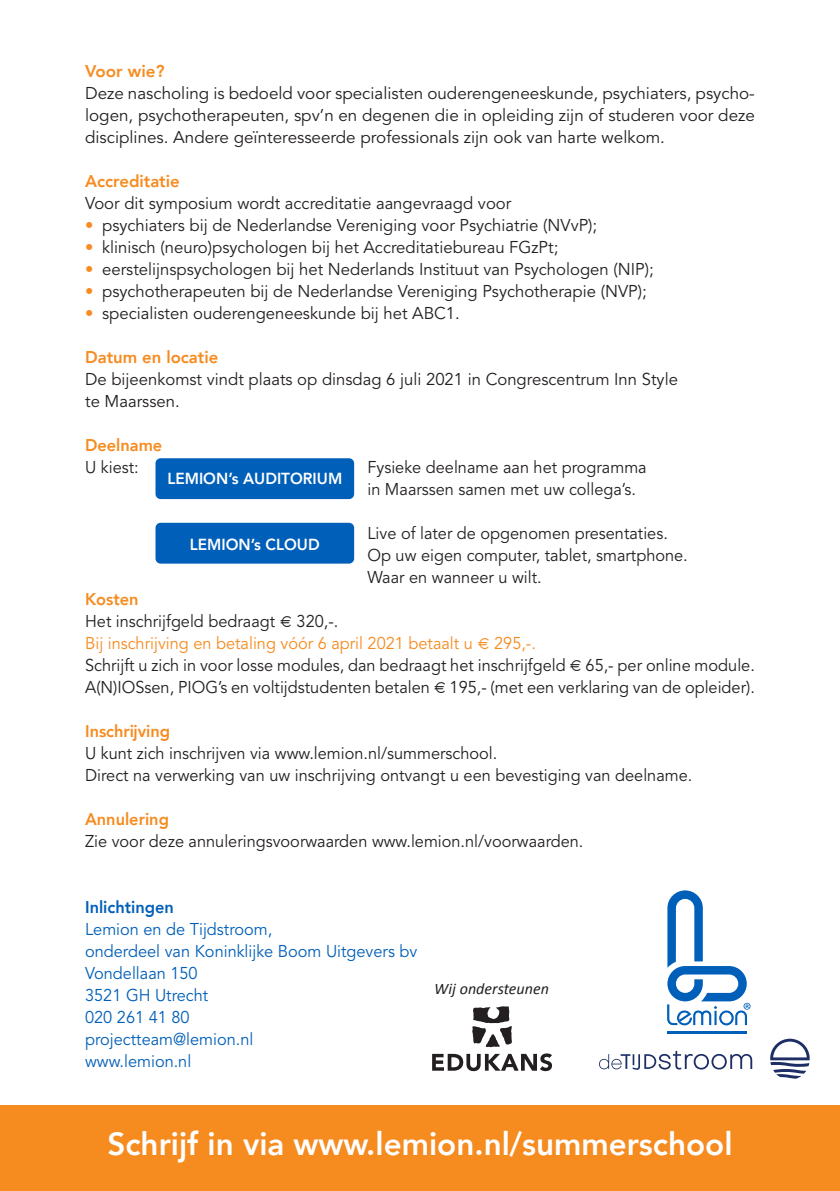
<style>
.page{position:relative;width:840px;height:1191px;background:#fff}
.page>*{position:absolute;margin:0;border:0;box-sizing:border-box;transform-origin:0 0}
.t1{font:800 32px "Avenir";color:#fff}
.t2{font:17px/22px "Avenir";color:#231f20;text-align:justify}
.t3{font:17px "Avenir";color:#231f20;scale:.96 1}
.t4{font:17px "Avenir";color:#005fb9;scale:.96 1}
.t5{font:17px "Avenir";color:#f68b1f;scale:.96 1}
.t6{font:800 17px "Avenir";color:#f68b1f;scale:.96 1}
.t7{font:800 17px "Avenir";color:#f68b1f}
.t8{font:800 17px "Avenir";color:#005fb9;scale:.96 1}
.t9{font:800 16px "Avenir";color:#fff;scale:.96 1}
.kopje{font:italic 16px "Calibri";color:#231f20}
.s1{color:#f68b1f}
.s2{font-family:"Apple Chancery"}
</style>
<div class="page">
<div style="left:0;top:1106px;width:839px;height:85px;background:#f68b1f"></div>
<hr style="left:839px;top:157px;width:1px;height:88px;background:#f68b1f">
<svg style="left:472px;top:1006px;width:39px;height:41px"></svg>
<svg style="left:432px;top:1053px;width:119px;height:18px"></svg>
<hr style="left:667px;top:1031px;width:79px;height:3px;background:#005fb9">
<svg style="left:667px;top:890px;width:83px;height:135px"></svg>
<svg style="left:770px;top:1038px;width:39px;height:40px"></svg>
<svg style="left:599px;top:1051px;width:152px;height:18px"></svg>
<div style="left:155px;top:458px;width:199px;height:41px;background:#005fb9;border-radius:5px"></div>
<div style="left:155px;top:523px;width:199px;height:40px;background:#005fb9;border-radius:5px"></div>
<p class="t7" style="left:85px;top:57px;width:81px">Voor wie?</p>
<p class="t2" style="left:85px;top:82px;width:671px">Deze nascholing is bedoeld voor specialisten ouderengeneeskunde, psychiaters, psycho&shy;logen, psychotherapeuten, spv’n en degenen die in opleiding zijn of studeren voor deze disciplines. Andere geïnteresseerde professionals zijn ook van harte welkom.</p>
<p class="t7" style="left:85px;top:167px;width:96px">Accreditatie</p>
<p class="t2" style="left:85px;top:192px;width:427px">Voor dit symposium wordt accreditatie aangevraagd voor</p>
<p class="t2" style="left:85px;top:214px;width:513px"><span class="s1">•</span> psychiaters bij de Nederlandse Vereniging voor Psychiatrie (NVvP);</p>
<p class="t2" style="left:85px;top:236px;width:474px"><span class="s1">•</span> klinisch (neuro)psychologen bij het Accreditatiebureau FGzPt;</p>
<p class="t2" style="left:85px;top:258px;width:569px"><span class="s1">•</span> eerstelijnspsychologen bij het Nederlands Instituut van Psychologen (NIP);</p>
<p class="t2" style="left:85px;top:280px;width:562px"><span class="s1">•</span> psychotherapeuten bij de Nederlandse Vereniging Psychotherapie (NVP);</p>
<p class="t2" style="left:85px;top:302px;width:376px"><span class="s1">•</span> specialisten ouderengeneeskunde bij het ABC1.</p>
<p class="t7" style="left:85px;top:343px;width:134px">Datum en locatie</p>
<p class="t2" style="left:85px;top:368px;width:594px">De bijeenkomst vindt plaats op dinsdag 6 juli 2021 in Congrescentrum Inn Style</p>
<p class="t2" style="left:85px;top:390px;width:96px">te Maarssen.</p>
<p class="t6" style="left:85px;top:431px;width:82px">Deelname</p>
<p class="t3" style="left:85px;top:457px;width:57px">U kiest:</p>
<p class="t3" style="left:367px;top:457px;width:292px">Fysieke deelname aan het programma</p>
<p class="t3" style="left:367px;top:479px;width:281px">in Maarssen samen met uw collega’s.</p>
<p class="t3" style="left:367px;top:523px;width:314px">Live of later de opgenomen presentaties.</p>
<p class="t3" style="left:367px;top:545px;width:335px">Op uw eigen computer, tablet, smartphone.</p>
<p class="t3" style="left:367px;top:567px;width:183px">Waar en wanneer u wilt.</p>
<p class="t6" style="left:85px;top:585px;width:57px">Kosten</p>
<p class="t3" style="left:85px;top:611px;width:265px">Het inschrijfgeld bedraagt <span class="s2">€</span> 320,-.</p>
<p class="t5" style="left:85px;top:633px;width:471px">Bij inschrijving en betaling vóór 6 april 2021 betaalt u <span class="s2">€</span> 295,-.</p>
<p class="t3" style="left:85px;top:655px;width:698px">Schrijft u zich in voor losse modules, dan bedraagt het inschrijfgeld <span class="s2">€</span> 65,- per online module.</p>
<p class="t3" style="left:85px;top:677px;width:698px">A(N)IOSsen, PIOG’s en voltijdstudenten betalen <span class="s2">€</span> 195,- (met een verklaring van de opleider).</p>
<p class="t6" style="left:85px;top:717px;width:90px">Inschrijving</p>
<p class="t3" style="left:85px;top:743px;width:430px">U kunt zich inschrijven via www.lemion.nl/summerschool.</p>
<p class="t3" style="left:85px;top:765px;width:633px">Direct na verwerking van uw inschrijving ontvangt u een bevestiging van deelname.</p>
<p class="t6" style="left:85px;top:805px;width:89px">Annulering</p>
<p class="t3" style="left:85px;top:831px;width:520px">Zie voor deze annuleringsvoorwaarden www.lemion.nl/voorwaarden.</p>
<p class="t9" style="left:167px;top:466px;width:183px">LEMION’s AUDITORIUM</p>
<p class="t9" style="left:190px;top:532px;width:137px">LEMION’s CLOUD</p>
<p class="t8" style="left:85px;top:893px;width:94px">Inlichtingen</p>
<p class="t4" style="left:85px;top:919px;width:196px">Lemion en de Tijdstroom,</p>
<p class="t4" style="left:85px;top:941px;width:347px">onderdeel van Koninklijke Boom Uitgevers bv</p>
<p class="t4" style="left:85px;top:963px;width:119px">Vondellaan 150</p>
<p class="t4" style="left:85px;top:985px;width:130px">3521 GH Utrecht</p>
<p class="t4" style="left:85px;top:1007px;width:110px">020 261 41 80</p>
<p class="t4" style="left:85px;top:1029px;width:177px">projectteam@lemion.nl</p>
<p class="t4" style="left:85px;top:1051px;width:112px">www.lemion.nl</p>
<p class="kopje" style="left:434px;top:977px;width:116px">Wij ondersteunen</p>
<p class="t1" style="left:107px;top:1118px;width:626px">Schrijf in via www.lemion.nl/summerschool</p>
</div>
